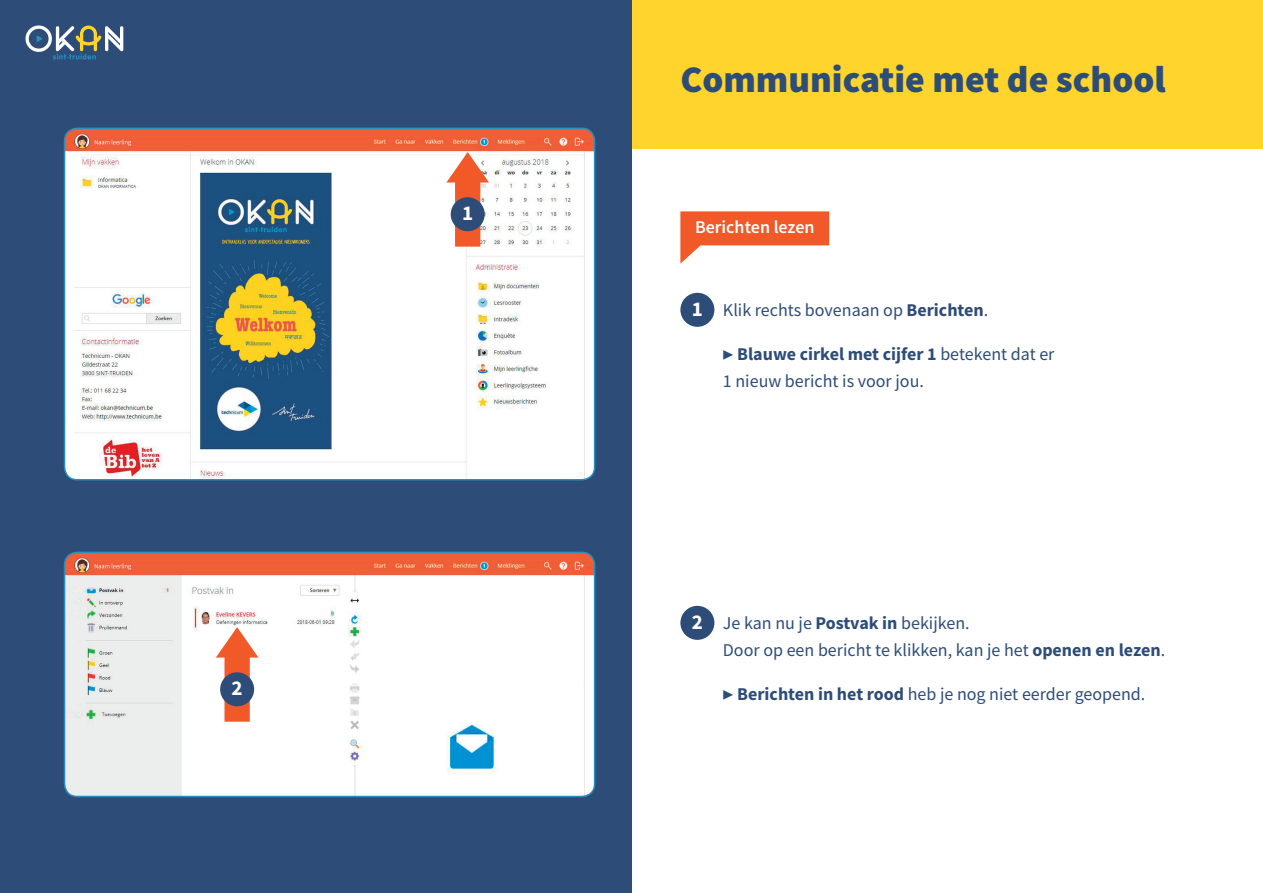
<style>
.page{position:relative;width:1263px;height:893px;background:#fff}
.page>*{position:absolute;margin:0;border:0;box-sizing:border-box;transform-origin:0 0}
.t1{font:900 37.5px "Source Sans Pro";color:#2d4d78}
.t2{font:700 21px "Source Sans Pro";color:#fff}
.t3{font:18px/27px "Source Sans Pro";color:#2d4d78}
.t4{font:600 18px "Source Sans Pro";color:#fff}
.s1{font-weight:700;font-size:21px;color:#fff}
.s2{font-weight:700}
.s3{font-size:12px}
</style>
<div class="page">
<div style="left:631px;top:0;width:632px;height:149px;background:#ffd42c"></div>
<div style="left:0;top:0;width:631px;height:893px;background:#2d4d78"></div>
<div style="left:680px;top:293px;width:34px;height:34px;background:#2d4d78;border-radius:50%"></div>
<div style="left:680px;top:606px;width:34px;height:34px;background:#2d4d78;border-radius:50%"></div>
<img style="left:65px;top:128px;width:530px;height:352px">
<div style="left:64px;top:128px;width:531px;height:352px;border:2px solid #258fc0;border-radius:13px"></div>
<svg style="left:446px;top:152px;width:43px;height:95px;background:#f4ad97"></svg>
<div style="left:451px;top:197px;width:34px;height:34px;background:#2d4d78;border-radius:50%"></div>
<img style="left:65px;top:552px;width:530px;height:244px">
<div style="left:64px;top:552px;width:531px;height:245px;border:2px solid #258fc0;border-radius:13px"></div>
<svg style="left:216px;top:627px;width:42px;height:95px;background:#f7ad96"></svg>
<div style="left:220px;top:672px;width:34px;height:34px;background:#2d4d78;border-radius:50%"></div>
<svg style="left:26px;top:26px;width:97px;height:34px"></svg>
<svg style="left:680px;top:211px;width:149px;height:53px"></svg>
<p class="t2" style="left:232px;top:674px;width:13px">2</p>
<p class="t2" style="left:462px;top:199px;width:13px">1</p>
<h1 class="t1" style="left:680px;top:54px;width:487px">Communicatie met de school</h1>
<p class="t4" style="left:695px;top:216px;width:121px">Berichten lezen</p>
<p class="t3" style="left:692px;top:297px;width:298px"><span class="s1">1</span> Klik rechts bovenaan op <span class="s2">Berichten</span>.</p>
<p class="t3" style="left:723px;top:341px;width:333px"><span class="s3">▶</span> <span class="s2">Blauwe cirkel met cijfer 1</span> betekent dat er<br>1 nieuw bericht is voor jou.</p>
<p class="t3" style="left:723px;top:610px;width:444px;text-indent:-31px"><span class="s1">2</span> Je kan nu je <span class="s2">Postvak in</span> bekijken.<br>Door op een bericht te klikken, kan je het <span class="s2">openen en lezen</span>.</p>
<p class="t3" style="left:723px;top:681px;width:424px"><span class="s3">▶</span> <span class="s2">Berichten in het rood</span> heb je nog niet eerder geopend.</p>
</div>
